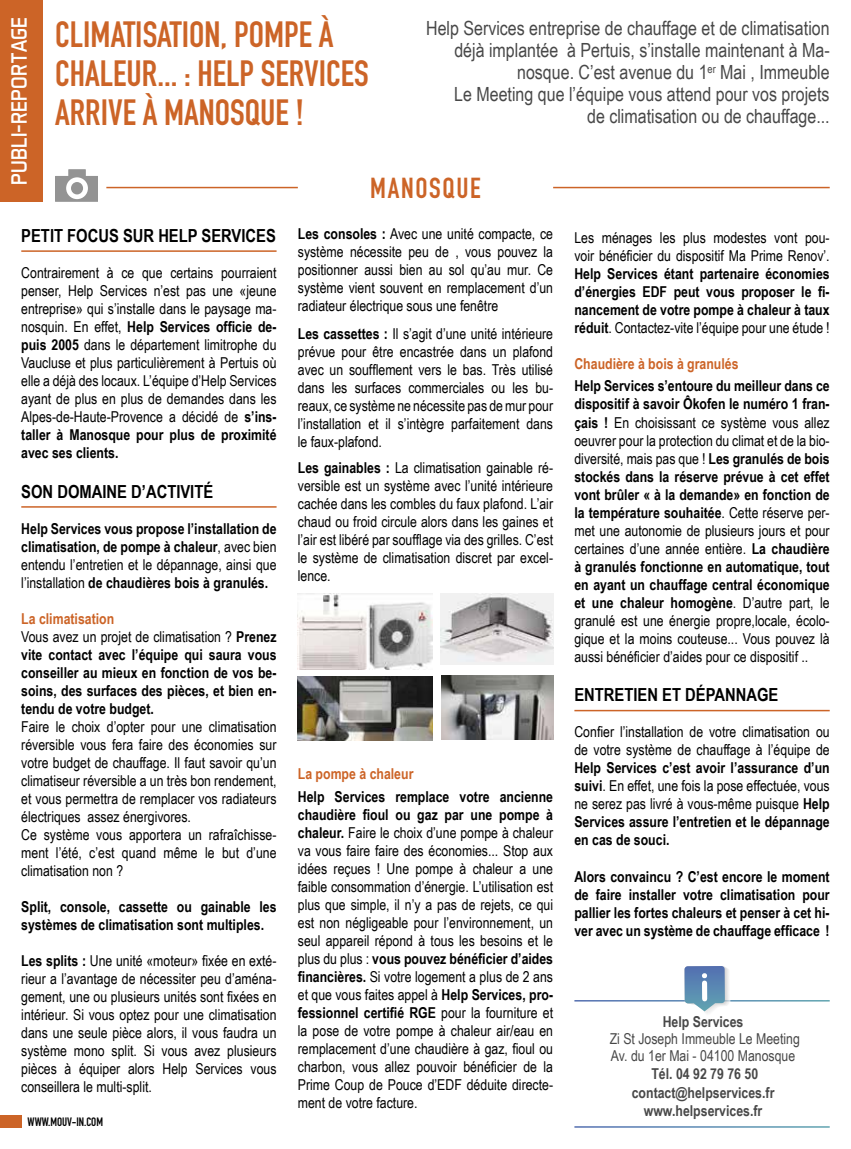
<style>
.page{position:relative;width:851px;height:1149px;background:#fff}
.page>*{position:absolute;margin:0;border:0;box-sizing:border-box;transform-origin:0 0}
.t1{font:700 36px/39px "DIN Condensed";color:#cc6427}
.t2{font:700 28.5px "DIN Condensed";letter-spacing:.06em;color:#cc6427}
.t3{font:22.5px "Aero Matics Display";color:#fff}
.t4{font:19.5px/21.8px "Arial Narrow";color:#484848;text-align:right}
.t5{font:700 18px "Arial Narrow";color:#000}
.t6{font:15px/18px "Arial Narrow";color:#000;text-align:justify}
.t7{font:700 15px/18px "Arial Narrow";color:#000;text-align:justify}
.t8{font:700 15px/18px "Arial Narrow";color:#484848;text-align:center}
.t9{font:15px/17.2px "Arial Narrow";color:#484848}
.t10{font:700 15px "Arial Narrow";color:#cc6427}
.t11{font:700 12px "DIN Condensed";color:#000}
.s1{font-weight:700}
.s2{font-weight:400}
.s3{color:#cc6427}
</style>
<div class="page">
<div style="left:0;top:0;width:43px;height:202px;background:#cc6427"></div>
<svg style="left:55px;top:169px;width:43px;height:33px"></svg>
<div style="left:71px;top:182px;width:12px;height:12px;background:#939393;border-radius:50%"></div>
<hr style="left:21px;top:250px;width:255px;height:2px;background:#cc6427">
<hr style="left:21px;top:506px;width:255px;height:1px;background:#cc6427">
<div style="left:0;top:1114px;width:21px;height:13px;background:#cc6427"></div>
<hr style="left:106px;top:187px;width:192px;height:1px;background:#cc6427">
<hr style="left:553px;top:187px;width:276px;height:1px;background:#cc6427">
<hr style="left:574px;top:709px;width:255px;height:2px;background:#cc6427">
<img style="left:298px;top:593px;width:134px;height:76px">
<img style="left:441px;top:593px;width:112px;height:71px">
<img style="left:441px;top:675px;width:112px;height:64px">
<img style="left:298px;top:676px;width:134px;height:64px">
<svg style="left:684px;top:966px;width:46px;height:47px"></svg>
<h3 class="t3" style="left:6px;top:185px;width:170px;rotate:-90deg">PUBLI-REPORTAGE</h3>
<h1 class="t1" style="left:55px;top:15px;width:315px">CLIMATISATION, POMPE À<br>CHALEUR... : HELP SERVICES<br>ARRIVE À MANOSQUE !</h1>
<p class="t4" style="left:426px;top:17px;width:405px">Help Services entreprise de chauffage et de climatisation déjà implantée à Pertuis, s’installe maintenant à Ma&shy;nosque. C’est avenue du 1<sup>er</sup> Mai , Immeuble<br>Le Meeting que l’équipe vous attend pour vos projets<br>de climatisation ou de chauffage...</p>
<h2 class="t2" style="left:370px;top:168px;width:112px">MANOSQUE</h2>
<p class="t5" style="left:21px;top:222px;width:256px">PETIT FOCUS SUR HELP SERVICES</p>
<p class="t6" style="left:21px;top:263px;width:257px">Contrairement à ce que certains pourraient penser, Help Services n’est pas une «jeune entreprise» qui s’installe dans le paysage ma&shy;nosquin. En effet, <span class="s1">Help Services officie de&shy;puis 2005</span> dans le département limitrophe du Vaucluse et plus particulièrement à Pertuis où elle a déjà des locaux. L’équipe d’Help Services ayant de plus en plus de demandes dans les Alpes-de-Haute-Provence a décidé de <span class="s1">s’ins&shy;taller à Manosque pour plus de proximité avec ses clients.</span></p>
<p class="t5" style="left:21px;top:477px;width:193px">SON DOMAINE D’ACTIVITÉ</p>
<p class="t7" style="left:21px;top:518px;width:257px">Help Services vous propose l’installation de climatisation, de pompe à chaleur<span class="s2">, avec bien entendu l’entretien et le dépannage, ainsi que l’installation</span> de chaudières bois à granulés.</p>
<p class="t7" style="left:21px;top:608px;width:257px;text-align:left"><span class="s3">La climatisation<br></span><span class="s2">Vous avez un projet de climatisation ?</span> Prenez vite contact avec l’équipe qui saura vous conseiller au mieux en fonction de vos be&shy;soins, des surfaces des pièces, et bien en&shy;tendu de votre budget.</p>
<p class="t6" style="left:21px;top:716px;width:257px;text-align:left">Faire le choix d’opter pour une climatisation réversible vous fera faire des économies sur votre budget de chauffage. Il faut savoir qu’un climatiseur réversible a un très bon rendement, et vous permettra de remplacer vos radiateurs électriques assez énergivores.<br>Ce système vous apportera un rafraîchisse&shy;ment l’été, c’est quand même le but d’une climatisation non ?</p>
<p class="t7" style="left:21px;top:896px;width:257px">Split, console, cassette ou gainable les systèmes de climatisation sont multiples.</p>
<p class="t6" style="left:21px;top:950px;width:257px"><span class="s1">Les splits :</span> Une unité «moteur» fixée en exté&shy;rieur a l’avantage de nécessiter peu d’aména&shy;gement, une ou plusieurs unités sont fixées en intérieur. Si vous optez pour une climatisation dans une seule pièce alors, il vous faudra un système mono split. Si vous avez plusieurs pièces à équiper alors Help Services vous conseillera le multi-split.</p>
<p class="t11" style="left:28px;top:1112px;width:77px">WWW.MOUV-IN.COM</p>
<p class="t6" style="left:298px;top:224px;width:257px"><span class="s1">Les consoles :</span> Avec une unité compacte, ce système nécessite peu de , vous pouvez la positionner aussi bien au sol qu’au mur. Ce système vient souvent en remplacement d’un radiateur électrique sous une fenêtre</p>
<p class="t6" style="left:298px;top:324px;width:257px"><span class="s1">Les cassettes :</span> Il s’agit d’une unité intérieure prévue pour être encastrée dans un plafond avec un soufflement vers le bas. Très utilisé dans les surfaces commerciales ou les bu&shy;reaux, ce système ne nécessite pas de mur pour l’installation et il s’intègre parfaitement dans le faux-plafond.</p>
<p class="t6" style="left:298px;top:458px;width:257px"><span class="s1">Les gainables :</span> La climatisation gainable ré&shy;versible est un système avec l’unité intérieure cachée dans les combles du faux plafond. L’air chaud ou froid circule alors dans les gaines et l’air est libéré par soufflage via des grilles. C’est le système de climatisation discret par excel&shy;lence.</p>
<p class="t10" style="left:298px;top:762px;width:117px">La pompe à chaleur</p>
<p class="t6" style="left:298px;top:786px;width:257px"><span class="s1">Help Services remplace votre ancienne chaudière fioul ou gaz par une pompe à chaleur.</span> Faire le choix d’une pompe à chaleur va vous faire faire des économies... Stop aux idées reçues ! Une pompe à chaleur a une faible consommation d’énergie. L’utilisation est plus que simple, il n’y a pas de rejets, ce qui est non négligeable pour l’environnement, un seul appareil répond à tous les besoins et le plus du plus : <span class="s1">vous pouvez bénéficier d’aides financières.</span> Si votre logement a plus de 2 ans et que vous faites appel à <span class="s1">Help Services, pro&shy;fessionnel certifié RGE</span> pour la fourniture et la pose de votre pompe à chaleur air/eau en remplacement d’une chaudière à gaz, fioul ou charbon, vous allez pouvoir bénéficier de la Prime Coup de Pouce d’EDF déduite directe&shy;ment de votre facture.</p>
<p class="t6" style="left:574px;top:228px;width:257px">Les ménages les plus modestes vont pou&shy;voir bénéficier du dispositif Ma Prime Renov’.</p>
<p class="t7" style="left:574px;top:264px;width:257px">Help Services étant partenaire économies d’énergies EDF peut vous proposer le fi&shy;nancement de votre pompe à chaleur à taux réduit<span class="s2">. Contactez-vite l’équipe pour une étude !</span></p>
<p class="t10" style="left:574px;top:352px;width:166px">Chaudière à bois à granulés</p>
<p class="t6" style="left:574px;top:376px;width:257px"><span class="s1">Help Services s’entoure du meilleur dans ce dispositif à savoir Ôkofen le numéro 1 fran&shy;çais !</span> En choisissant ce système vous allez oeuvrer pour la protection du climat et de la bio&shy;diversité, mais pas que ! <span class="s1">Les granulés de bois stockés dans la réserve prévue à cet effet vont brûler « à la demande» en fonction de la température souhaitée</span>. Cette réserve per&shy;met une autonomie de plusieurs jours et pour certaines d’une année entière. <span class="s1">La chaudière à granulés fonctionne en automatique, tout en ayant un chauffage central économique et une chaleur homogène</span>. D’autre part, le granulé est une énergie propre,locale, écolo&shy;gique et la moins couteuse... Vous pouvez là aussi bénéficier d’aides pour ce dispositif ..</p>
<p class="t5" style="left:574px;top:681px;width:205px">ENTRETIEN ET DÉPANNAGE</p>
<p class="t6" style="left:574px;top:722px;width:257px">Confier l’installation de votre climatisation ou de votre système de chauffage à l’équipe de</p>
<p class="t7" style="left:574px;top:758px;width:257px">Help Services c’est avoir l’assurance d’un suivi<span class="s2">. En effet, une fois la pose effectuée, vous ne serez pas livré à vous-même puisque</span> Help Services assure l’entretien et le dépannage en cas de souci.</p>
<p class="t7" style="left:574px;top:866px;width:257px">Alors convaincu ? C’est encore le moment de faire installer votre climatisation pour pallier les fortes chaleurs et penser à cet hi&shy;ver avec un système de chauffage efficace !</p>
<p class="t8" style="left:662px;top:1011px;width:82px">Help Services</p>
<p class="t9" style="left:609px;top:1029px;width:192px">Zi St Joseph Immeuble Le Meeting<br>Av. du 1er Mai - 04100 Manosque</p>
<p class="t8" style="left:631px;top:1064px;width:144px">Tél. 04 92 79 76 50 contact@helpservices.fr www.helpservices.fr</p>
</div>
